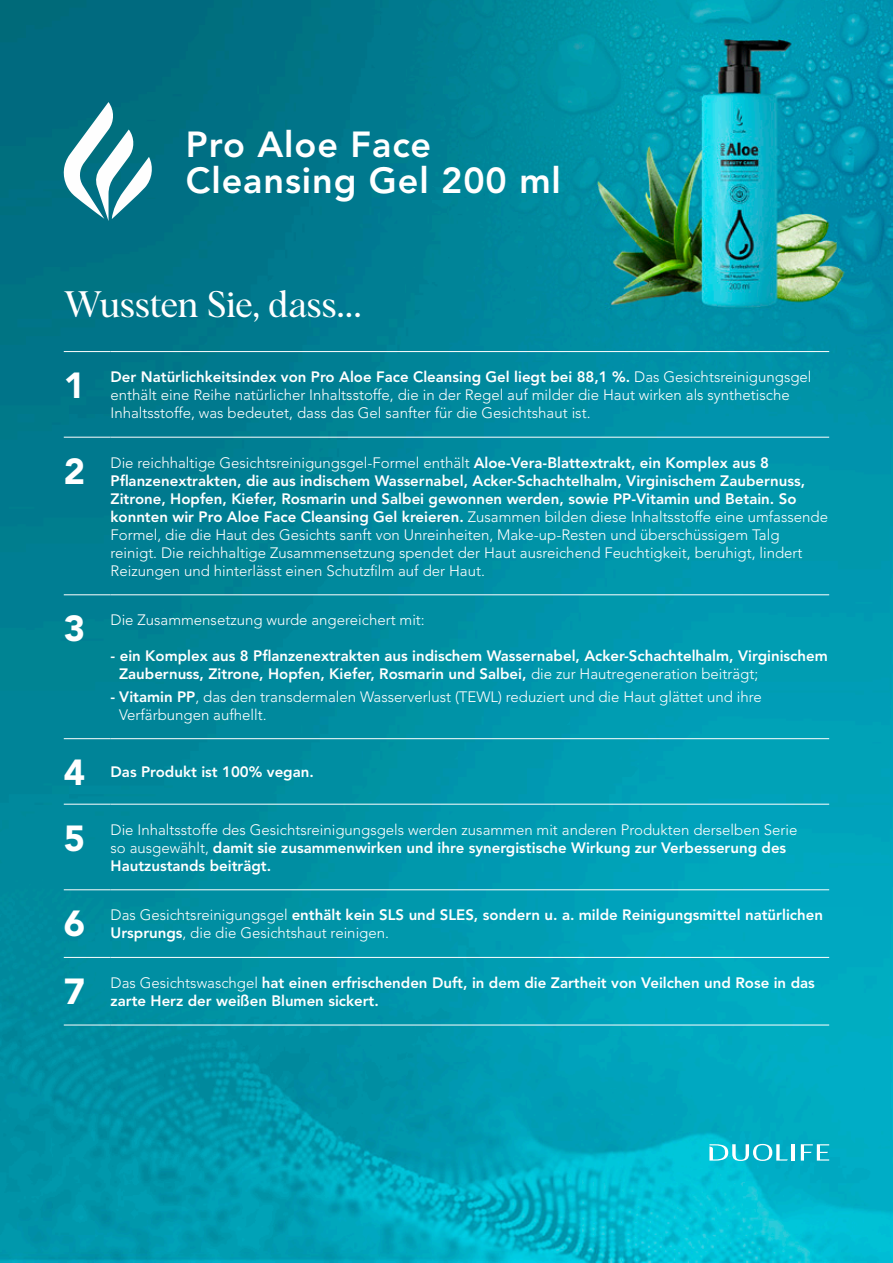
<style>
.page{position:relative;width:893px;height:1263px;background:#fff}
.page>*{position:absolute;margin:0;border:0;box-sizing:border-box;transform-origin:0 0}
.t1{font:800 36px/36px "Avenir LT Pro";letter-spacing:.025em;color:#fff}
.t2{font:36px "Albra";letter-spacing:-.005em;color:#fff}
.t3{font:900 36px "Avenir LT Pro";color:#fff}
.t4{font:300 15px/18px "Avenir LT Pro";color:#fff}
.t5{font:800 15px/18px "Avenir LT Pro";color:#fff}
.s1{font-weight:800}
.s2{font-weight:300}
</style>
<div class="page">
<img style="left:0;top:0;width:893px;height:1263px">
<svg style="left:63px;top:101px;width:90px;height:122px;fill:#006f84"></svg>
<hr style="left:64px;top:351px;width:47px;height:1px;background:#fff">
<hr style="left:111px;top:351px;width:718px;height:1px;background:#fff">
<hr style="left:64px;top:437px;width:47px;height:1px;background:#fff">
<hr style="left:111px;top:437px;width:718px;height:1px;background:#fff">
<hr style="left:64px;top:594px;width:47px;height:1px;background:#fff">
<hr style="left:111px;top:594px;width:718px;height:1px;background:#fff">
<hr style="left:64px;top:738px;width:47px;height:1px;background:#fff">
<hr style="left:111px;top:738px;width:718px;height:1px;background:#fff">
<hr style="left:64px;top:804px;width:47px;height:1px;background:#fff">
<hr style="left:111px;top:804px;width:718px;height:1px;background:#fff">
<hr style="left:64px;top:957px;width:47px;height:1px;background:#fff">
<hr style="left:111px;top:957px;width:718px;height:1px;background:#fff">
<hr style="left:64px;top:1025px;width:47px;height:1px;background:#fff">
<hr style="left:111px;top:1025px;width:718px;height:1px;background:#fff">
<hr style="left:64px;top:889px;width:47px;height:1px;background:#fff">
<hr style="left:111px;top:889px;width:718px;height:1px;background:#fff">
<svg style="left:709px;top:1143px;width:120px;height:21px;fill:#00afc7"></svg>
<p class="t1" style="left:186px;top:127px;width:377px">Pro Aloe Face<br>Cleansing Gel 200 ml</p>
<p class="t2" style="left:64px;top:279px;width:299px">Wussten Sie, dass...</p>
<p class="t3" style="left:64px;top:364px;width:23px">1</p>
<p class="t4" style="left:111px;top:368px;width:702px"><span class="s1">Der Natürlichkeitsindex von Pro Aloe Face Cleansing Gel liegt bei 88,1 %.</span> Das Gesichtsreinigungsgel enthält eine Reihe natürlicher Inhaltsstoffe, die in der Regel auf milder die Haut wirken als synthetische<br>Inhaltsstoffe, was bedeutet, dass das Gel sanfter für die Gesichtshaut ist.</p>
<p class="t3" style="left:64px;top:449px;width:23px">2</p>
<p class="t4" style="left:111px;top:453px;width:719px">Die reichhaltige Gesichtsreinigungsgel-Formel enthält <span class="s1">Aloe-Vera-Blattextrakt, ein Komplex aus 8<br>Pflanzenextrakten, die aus indischem Wassernabel, Acker-Schachtelhalm, Virginischem Zaubernuss, Zitrone, Hopfen, Kiefer, Rosmarin und Salbei gewonnen werden, sowie PP-Vitamin und Betain. So konnten wir Pro Aloe Face Cleansing Gel kreieren.</span> Zusammen bilden diese Inhaltsstoffe eine umfassende Formel, die die Haut des Gesichts sanft von Unreinheiten, Make-up-Resten und überschüssigem Talg reinigt. Die reichhaltige Zusammensetzung spendet der Haut ausreichend Feuchtigkeit, beruhigt, lindert Reizungen und hinterlässt einen Schutzfilm auf der Haut.</p>
<p class="t3" style="left:64px;top:607px;width:23px">3</p>
<p class="t4" style="left:111px;top:611px;width:316px">Die Zusammensetzung wurde angereichert mit:</p>
<p class="t5" style="left:119px;top:647px;width:710px;text-indent:-9px">- ein Komplex aus 8 Pflanzenextrakten aus indischem Wassernabel, Acker-Schachtelhalm, Virginischem<br>Zaubernuss, Zitrone, Hopfen, Kiefer, Rosmarin und Salbei, <span class="s2">die zur Hautregeneration beiträgt;</span></p>
<p class="t4" style="left:119px;top:687px;width:644px;text-indent:-9px"><span class="s1">- Vitamin PP</span>, das den transdermalen Wasserverlust (TEWL) reduziert und die Haut glättet und ihre<br>Verfärbungen aufhellt.</p>
<p class="t3" style="left:64px;top:751px;width:23px">4</p>
<p class="t5" style="left:111px;top:763px;width:205px">Das Produkt ist 100% vegan.</p>
<p class="t3" style="left:64px;top:816px;width:23px">5</p>
<p class="t4" style="left:111px;top:820px;width:688px">Die Inhaltsstoffe des Gesichtsreinigungsgels werden zusammen mit anderen Produkten derselben Serie so ausgewählt, <span class="s1">damit sie zusammenwirken und ihre synergistische Wirkung zur Verbesserung des<br>Hautzustands beiträgt.</span></p>
<p class="t3" style="left:64px;top:902px;width:23px">6</p>
<p class="t5" style="left:111px;top:906px;width:714px"><span class="s2">Das Gesichtsreinigungsgel</span> enthält kein SLS und SLES, sondern u. a. milde Reinigungsmittel natürlichen<br>Ursprungs<span class="s2">, die die Gesichtshaut reinigen.</span></p>
<p class="t3" style="left:64px;top:969px;width:23px">7</p>
<p class="t5" style="left:111px;top:974px;width:706px"><span class="s2">Das Gesichtswaschgel</span> hat einen erfrischenden Duft, in dem die Zartheit von Veilchen und Rose in das zarte Herz der weißen Blumen sickert.</p>
</div>
